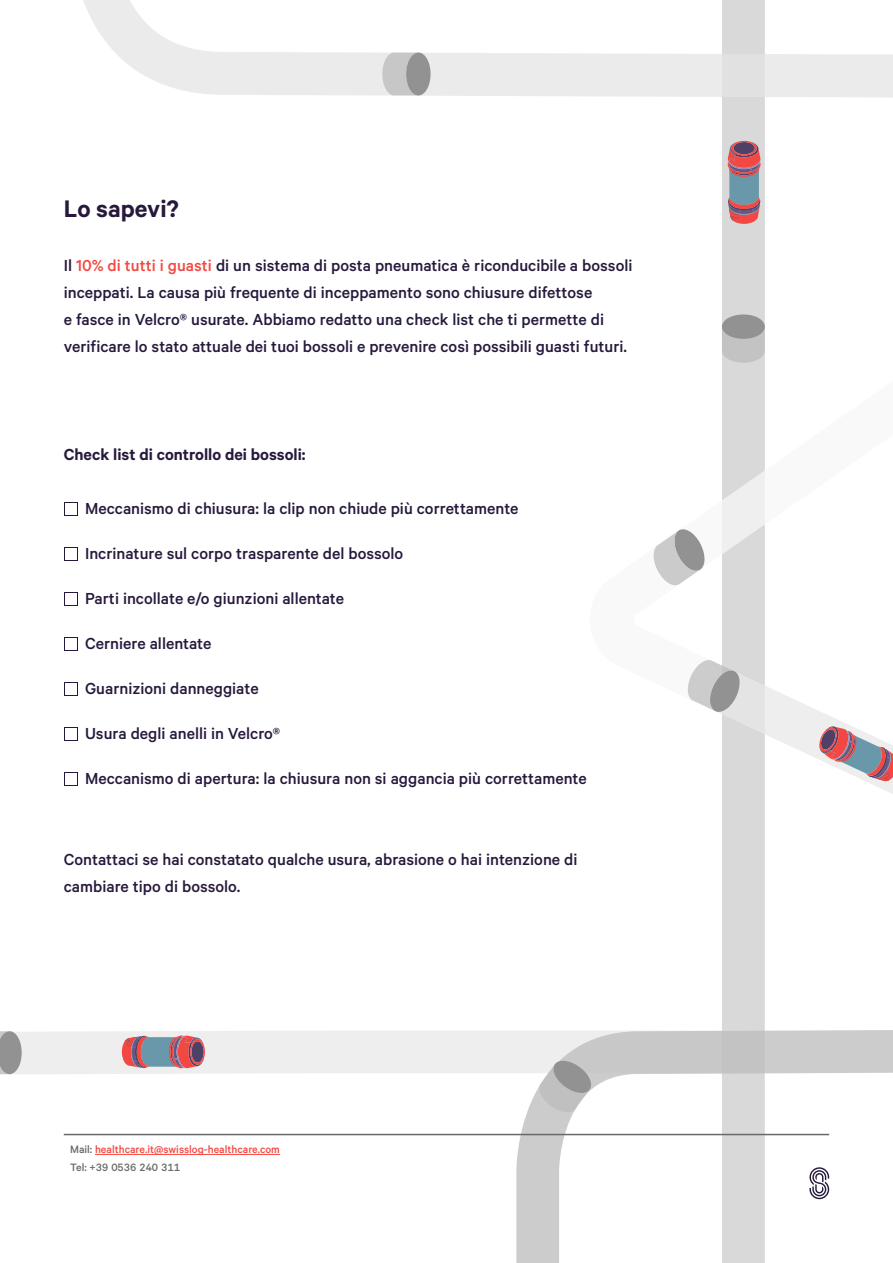
<style>
.page{position:relative;width:893px;height:1263px;background:#fff}
.page>*{position:absolute;margin:0;border:0;box-sizing:border-box;transform-origin:0 0}
.t1{font:600 27px "Calibre";color:#26193c}
.t2{font:500 18px/27px "Calibre";color:#26193c}
.t3{font:600 18px "Calibre";color:#26193c}
.t4{font:500 12px/18px "Calibre";color:#f34842}
.s1{color:#f34842}
.s2{color:#696969}
</style>
<div class="page">
<div style="left:722px;top:0;width:43px;height:1263px;background:#d9d9d9"></div>
<svg style="left:83px;top:0;width:810px;height:97px"></svg>
<svg style="left:728px;top:141px;width:32px;height:83px;background:#a27582"></svg>
<svg style="left:382px;top:52px;width:50px;height:44px;background:#b9b9b9"></svg>
<svg style="left:722px;top:314px;width:43px;height:49px;background:#b2b2b2"></svg>
<svg style="left:722px;top:470px;width:43px;height:71px;fill:#efefef"></svg>
<svg style="left:719px;top:675px;width:174px;height:119px"></svg>
<svg style="left:818px;top:725px;width:75px;height:56px"></svg>
<svg style="left:653px;top:528px;width:88px;height:184px"></svg>
<svg style="left:0;top:1031px;width:516px;height:123px"></svg>
<svg style="left:122px;top:1035px;width:83px;height:33px;background:#a77b87"></svg>
<svg style="left:0;top:1031px;width:23px;height:43px"></svg>
<svg style="left:516px;top:1030px;width:377px;height:233px"></svg>
<svg style="left:539px;top:1061px;width:53px;height:51px;background:#bdbdbd"></svg>
<svg style="left:809px;top:1167px;width:20px;height:32px"></svg>
<hr style="left:64px;top:1134px;width:765px;height:1px;background:#696969">
<hr style="left:95px;top:1154px;width:185px;height:1px;background:#f34842">
<svg style="left:65px;top:502px;width:13px;height:14px"></svg>
<svg style="left:65px;top:547px;width:13px;height:14px"></svg>
<svg style="left:65px;top:592px;width:13px;height:14px"></svg>
<svg style="left:65px;top:637px;width:13px;height:14px"></svg>
<svg style="left:65px;top:682px;width:13px;height:14px"></svg>
<svg style="left:65px;top:727px;width:13px;height:14px"></svg>
<svg style="left:65px;top:772px;width:13px;height:14px"></svg>
<h1 class="t1" style="left:64px;top:192px;width:117px">Lo sapevi?</h1>
<p class="t2" style="left:64px;top:251px;width:570px">Il <span class="s1">10% di tutti i guasti</span> di un sistema di posta pneumatica è riconducibile a bossoli inceppati. La causa più frequente di inceppamento sono chiusure difettose<br>e fasce in Velcro® usurate. Abbiamo redatto una check list che ti permette di verificare lo stato attuale dei tuoi bossoli e prevenire così possibili guasti futuri.</p>
<p class="t3" style="left:64px;top:443px;width:243px">Check list di controllo dei bossoli:</p>
<p class="t2" style="left:64px;top:494px;width:456px">— Meccanismo di chiusura: la clip non chiude più correttamente</p>
<p class="t2" style="left:64px;top:539px;width:341px">— Incrinature sul corpo trasparente del bossolo</p>
<p class="t2" style="left:64px;top:584px;width:282px">— Parti incollate e/o giunzioni allentate</p>
<p class="t2" style="left:64px;top:629px;width:149px">— Cerniere allentate</p>
<p class="t2" style="left:64px;top:674px;width:196px">— Guarnizioni danneggiate</p>
<p class="t2" style="left:64px;top:719px;width:218px">— Usura degli anelli in Velcro®</p>
<p class="t2" style="left:64px;top:764px;width:525px">— Meccanismo di apertura: la chiusura non si aggancia più correttamente</p>
<p class="t2" style="left:64px;top:845px;width:515px">Contattaci se hai constatato qualche usura, abrasione o hai intenzione di cambiare tipo di bossolo.</p>
<p class="t4" style="left:70px;top:1140px;width:211px"><span class="s2">Mail:</span> healthcare.it@swisslog-healthcare.com<br><span class="s2">Tel: +39 0536 240 311</span></p>
</div>
